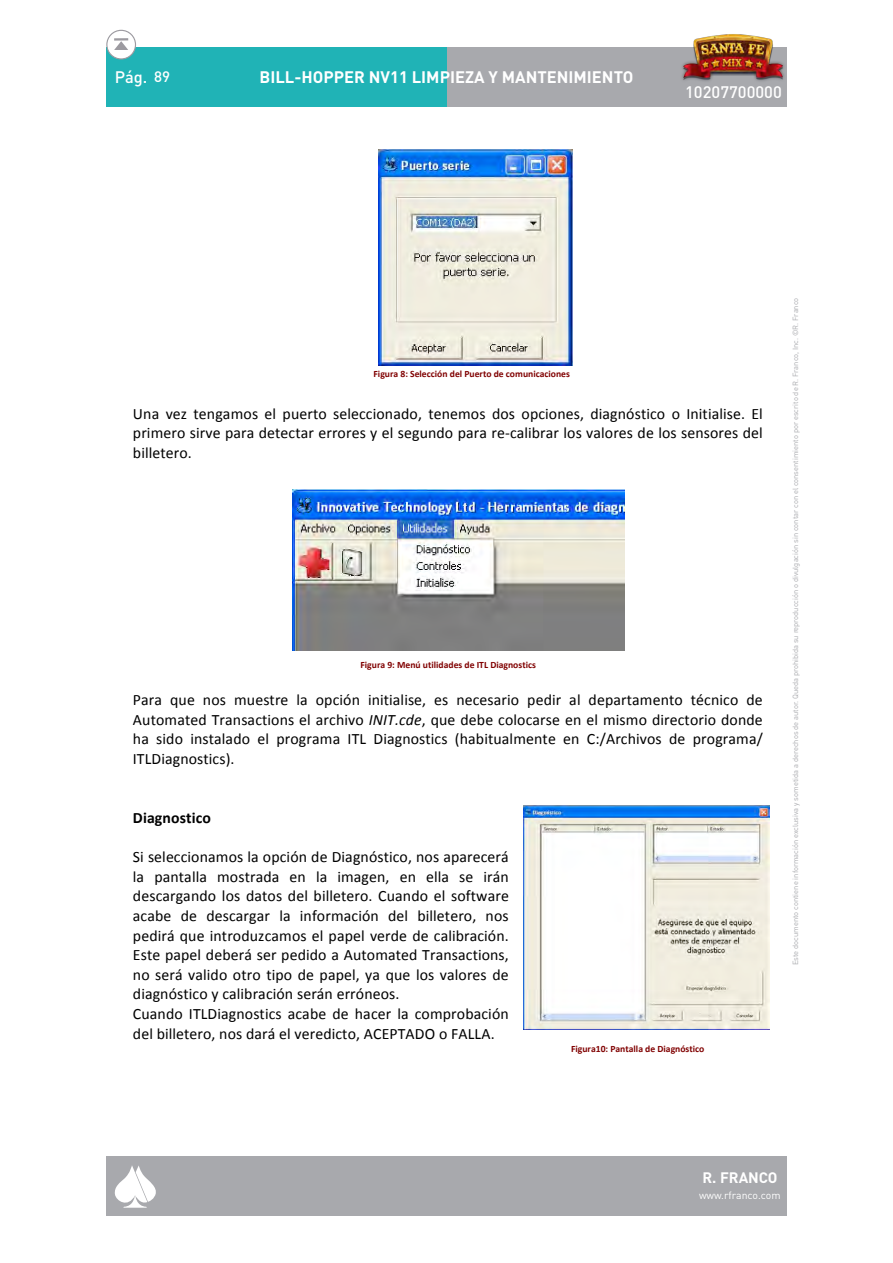
<style>
.page{position:relative;width:893px;height:1263px;background:#fff}
.page>*{position:absolute;margin:0;border:0;box-sizing:border-box;transform-origin:0 0}
.ENCABEZADO_HOJAS_DIN{font:700 16.5px "DIN Pro";color:#fff}
.t1{font:500 16.5px "DIN Pro";color:#fff}
.t2{font:15.75px/19.6px "Calibri";letter-spacing:.01em;color:#000;text-align:justify}
.t3{font:700 15.75px "Calibri";letter-spacing:.01em;color:#000}
.t4{font:700 15px "DIN Pro";color:#fff}
.t5{font:10.5px "DIN Pro";color:#fff}
.t6{font:700 9.6px "Calibri";color:#800000}
.t7{font:7.5px "DIN Pro";color:#a8a9ad}
.s1{font-size:15px}
.s2{font-style:italic}
</style>
<div class="page">
<div style="left:106px;top:47px;width:681px;height:59px;background:#a8a9ad"></div>
<div style="left:106px;top:1157px;width:681px;height:59px;background:#a8a9ad"></div>
<svg style="left:115px;top:1166px;width:41px;height:42px"></svg>
<div style="left:106px;top:47px;width:340px;height:59px;background:#20b3b6"></div>
<img style="left:682px;top:34px;width:102px;height:47px">
<div style="left:107px;top:30px;width:28px;height:29px;background:#fff;border-radius:50%"></div>
<div style="left:106px;top:30px;width:30px;height:30px;border:1px solid #9c9aa0;border-radius:50%"></div>
<svg style="left:114px;top:41px;width:14px;height:9px"></svg>
<hr style="left:114px;top:38px;width:14px;height:3px;background:#9c9aa0">
<img style="left:379px;top:149px;width:193px;height:216px">
<img style="left:292px;top:489px;width:333px;height:161px">
<img style="left:524px;top:805px;width:245px;height:224px">
<p class="t1" style="left:115px;top:66px;width:57px">Pág. <span class="s1">89</span></p>
<p class="ENCABEZADO_HOJAS_DIN" style="left:260px;top:66px;width:375px">BILL-HOPPER NV11 LIMPIEZA Y MANTENIMIENTO</p>
<p class="t1" style="left:685px;top:81px;width:98px">10207700000</p>
<p class="t6" style="left:374px;top:368px;width:198px">Figura 8: Selección del Puerto de comunicaciones</p>
<p class="t2" style="left:133px;top:404px;width:631px">Una vez tengamos el puerto seleccionado, tenemos dos opciones, diagnóstico o Initialise. El primero sirve para detectar errores y el segundo para re--‐calibrar los valores de los sensores del billetero.</p>
<p class="t6" style="left:360px;top:658px;width:177px">Figura 9: Menú utilidades de ITL Diagnostics</p>
<p class="t2" style="left:133px;top:690px;width:631px">Para que nos muestre la opción initialise, es necesario pedir al departamento técnico de Automated Transactions el archivo <span class="s2">INIT.cde</span>, que debe colocarse en el mismo directorio donde ha sido instalado el programa ITL Diagnostics (habitualmente en C:/Archivos de programa/ ITLDiagnostics).</p>
<p class="t3" style="left:133px;top:808px;width:80px">Diagnostico</p>
<p class="t2" style="left:133px;top:847px;width:377px;text-align:left">Si seleccionamos la opción de Diagnóstico, nos aparecerá la pantalla mostrada en la imagen, en ella se irán descargando los datos del billetero. Cuando el software acabe de descargar la información del billetero, nos pedirá que introduzcamos el papel verde de calibración.<br>Este papel deberá ser pedido a Automated Transactions, no será valido otro tipo de papel, ya que los valores de diagnóstico y calibración serán erróneos.<br>Cuando ITLDiagnostics acabe de hacer la comprobación del billetero, nos dará el veredicto, ACEPTADO o FALLA.</p>
<p class="t6" style="left:571px;top:1043px;width:135px">Figura10: Pantalla de Diagnóstico</p>
<p class="t7" style="left:790px;top:965px;width:669px;rotate:-90deg">Este documento contiene información exclusiva y sometida a derechos de autor. Queda prohibida su reproducción o divulgación sin contar con el consentimiento por escrito de R. Franco, Inc. ©R. Franco</p>
<p class="t4" style="left:702px;top:1167px;width:76px">R. FRANCO</p>
<p class="t5" style="left:699px;top:1188px;width:83px">www.rfranco.com</p>
</div>
